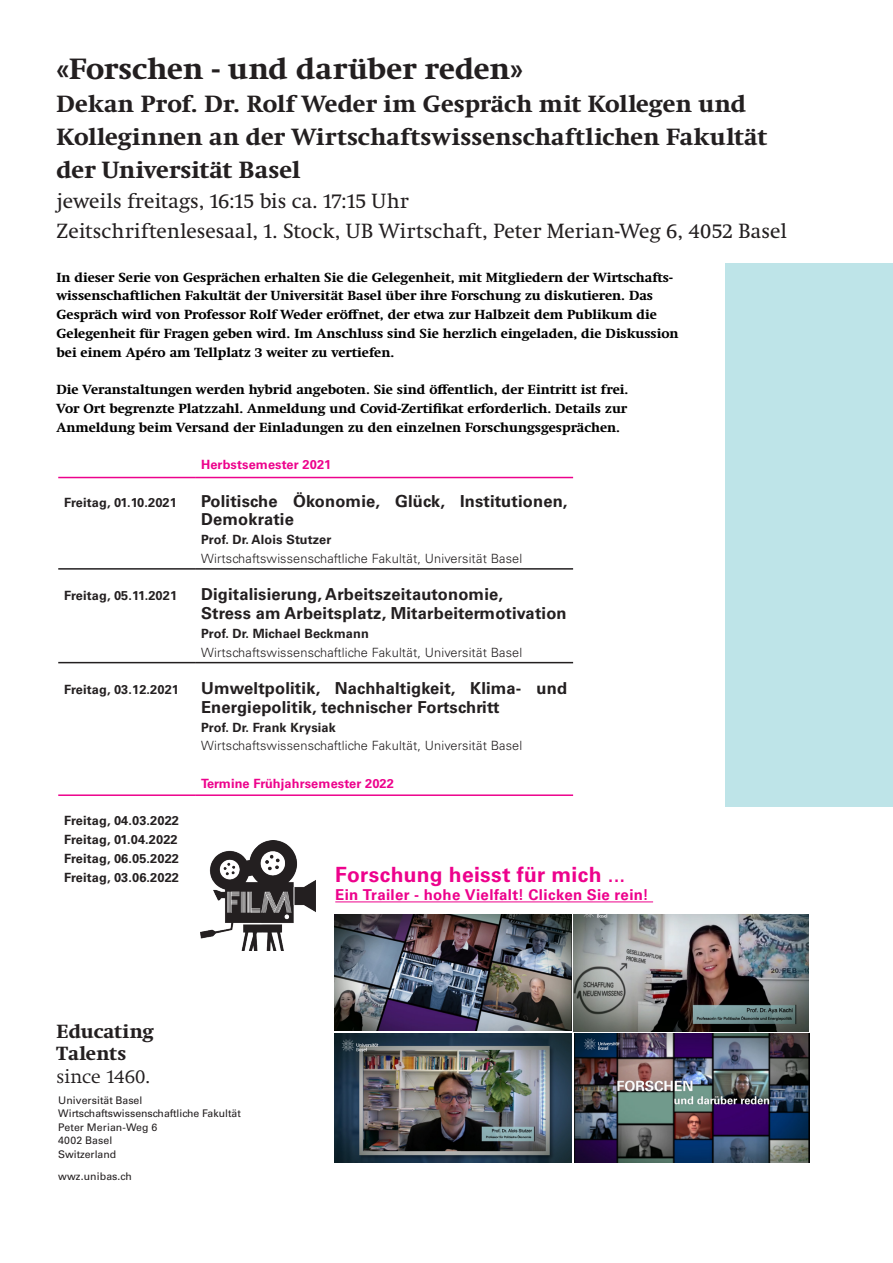
<style>
.page{position:relative;width:893px;height:1263px;background:#fff}
.page>*{position:absolute;margin:0;border:0;box-sizing:border-box;transform-origin:0 0}
.Headline_bold{font:700 30px "Swift Neue LT Pro";letter-spacing:.005em;color:#231f20}
.Headline_light{font:700 24px/33px "Swift Neue LT Pro";letter-spacing:.01em;color:#231f20}
.Headline_light-2{font:21px "Swift Neue LT Pro";letter-spacing:.01em;color:#231f20}
.Lead{font:700 21px "Univers LT Std";letter-spacing:.015em;color:#ed028c}
.t1{font:700 19.5px/22.5px "Swift Neue LT Pro";letter-spacing:.005em;color:#231f20}
.t2{font:300 19.5px "Swift Neue LT Pro";color:#231f20}
.Lead-2{font:700 16.5px/18.8px "Univers LT Std";letter-spacing:.01em;color:#231f20}
.Lead-3{font:700 15px "Univers LT Std";letter-spacing:.02em;color:#ed028c}
.Lead-4{font:700 13.5px/18.8px "Swift Neue LT Pro";color:#000001}
.Lead-5{font:700 12.75px "Univers LT Std";letter-spacing:.01em;color:#231f20}
.Lead-6{font:300 12.75px "Univers LT Std";letter-spacing:.01em;color:#231f20}
.Lead-7{font:700 12.75px "Univers LT Std";letter-spacing:.01em;color:#ed028c}
.Absender{font:10.5px/13.5px "Univers LT Std";color:#231f20}
.s1{font-weight:400}
</style>
<div class="page">
<hr style="left:58px;top:568px;width:137px;height:2px;background:#231f20">
<hr style="left:195px;top:568px;width:378px;height:2px;background:#231f20">
<hr style="left:58px;top:477px;width:137px;height:1px;background:#ed028c">
<hr style="left:195px;top:477px;width:378px;height:1px;background:#ed028c">
<hr style="left:58px;top:794px;width:137px;height:2px;background:#ed028c">
<hr style="left:195px;top:794px;width:378px;height:2px;background:#ed028c">
<hr style="left:58px;top:662px;width:137px;height:1px;background:#231f20">
<hr style="left:195px;top:662px;width:378px;height:1px;background:#231f20">
<img style="left:334px;top:1033px;width:237px;height:130px">
<img style="left:574px;top:914px;width:236px;height:248px">
<img style="left:334px;top:914px;width:237px;height:117px">
<hr style="left:335px;top:901px;width:318px;height:1px;background:#ed028c">
<img style="left:201px;top:841px;width:114px;height:110px">
<div style="left:725px;top:263px;width:168px;height:544px;background:#bee4e8"></div>
<p class="Headline_bold" style="left:57px;top:52px;width:468px">«Forschen - und darüber reden»</p>
<p class="Headline_light" style="left:57px;top:88px;width:712px">Dekan Prof. Dr. Rolf Weder im Gespräch mit Kollegen und<br>Kolleginnen an der Wirtschaftswissenschaftlichen Fakultät der Universität Basel</p>
<p class="Headline_light-2" style="left:57px;top:189px;width:354px">jeweils freitags, 16:15 bis ca. 17:15 Uhr</p>
<p class="Headline_light-2" style="left:57px;top:219px;width:732px">Zeitschriftenlesesaal, 1. Stock, UB Wirtschaft, Peter Merian-Weg 6, 4052 Basel</p>
<p class="Lead-4" style="left:57px;top:268px;width:624px">In dieser Serie von Gesprächen erhalten Sie die Gelegenheit, mit Mitgliedern der Wirtschafts&shy;wissenschaftlichen Fakultät der Universität Basel über ihre Forschung zu diskutieren. Das Gespräch wird von Professor Rolf Weder eröffnet, der etwa zur Halbzeit dem Publikum die Gelegenheit für Fragen geben wird. Im Anschluss sind Sie herzlich eingeladen, die Diskussion</p>
<p class="Lead-4" style="left:57px;top:343px;width:339px">bei einem Apéro am Tellplatz 3 weiter zu vertiefen.</p>
<p class="Lead-4" style="left:57px;top:380px;width:573px;text-align:justify">Die Veranstaltungen werden hybrid angeboten. Sie sind öffentlich, der Eintritt ist frei.<br>Vor Ort begrenzte Platzzahl. Anmeldung und Covid-Zertifikat erforderlich. Details zur Anmeldung beim Versand der Einladungen zu den einzelnen Forschungsgesprächen.</p>
<p class="Lead-7" style="left:201px;top:457px;width:132px">Herbstsemester 2021</p>
<p class="Lead-5" style="left:64px;top:495px;width:114px">Freitag, 01.10.2021</p>
<p class="Lead-2" style="left:201px;top:492px;width:368px">Politische Ökonomie, Glück, Institutionen,<br>Demokratie</p>
<p class="Lead-5" style="left:201px;top:532px;width:132px">Prof. Dr. Alois Stutzer</p>
<p class="Lead-6" style="left:201px;top:551px;width:323px">Wirtschaftswissenschaftliche Fakultät, Universität Basel</p>
<p class="Lead-5" style="left:64px;top:588px;width:114px">Freitag, 05.11.2021</p>
<p class="Lead-2" style="left:201px;top:585px;width:367px">Digitalisierung, Arbeitszeitautonomie,<br>Stress am Arbeitsplatz, Mitarbeitermotivation</p>
<p class="Lead-5" style="left:201px;top:626px;width:169px">Prof. Dr. Michael Beckmann</p>
<p class="Lead-6" style="left:201px;top:644px;width:323px">Wirtschaftswissenschaftliche Fakultät, Universität Basel</p>
<p class="Lead-5" style="left:64px;top:682px;width:116px">Freitag, 03.12.2021</p>
<p class="Lead-2" style="left:201px;top:679px;width:367px">Umweltpolitik, Nachhaltigkeit, Klima- und<br>Energiepolitik, technischer Fortschritt</p>
<p class="Lead-5" style="left:201px;top:720px;width:136px">Prof. Dr. Frank Krysiak</p>
<p class="Lead-6" style="left:201px;top:738px;width:323px">Wirtschaftswissenschaftliche Fakultät, Universität Basel</p>
<p class="Lead-7" style="left:201px;top:776px;width:194px">Termine Frühjahrsemester 2022</p>
<p class="Lead-5" style="left:64px;top:813px;width:116px">Freitag, 04.03.2022</p>
<p class="Lead-5" style="left:64px;top:832px;width:115px">Freitag, 01.04.2022</p>
<p class="Lead-5" style="left:64px;top:851px;width:116px">Freitag, 06.05.2022</p>
<p class="Lead-5" style="left:64px;top:870px;width:116px">Freitag, 03.06.2022</p>
<p class="Lead" style="left:335px;top:862px;width:292px">Forschung heisst für mich <span class="s1">...</span></p>
<p class="Lead-3" style="left:335px;top:886px;width:315px">Ein Trailer - hohe Vielfalt! Clicken Sie rein!</p>
<p class="t1" style="left:57px;top:1020px;width:99px">Educating<br>Talents</p>
<p class="t2" style="left:57px;top:1064px;width:95px">since 1460.</p>
<p class="Absender" style="left:58px;top:1093px;width:184px">Universität Basel<br>Wirtschaftswissenschaftliche Fakultät<br>Peter Merian-Weg 6<br>4002 Basel<br>Switzerland</p>
<p class="Absender" style="left:58px;top:1170px;width:75px">wwz.unibas.ch</p>
</div>
